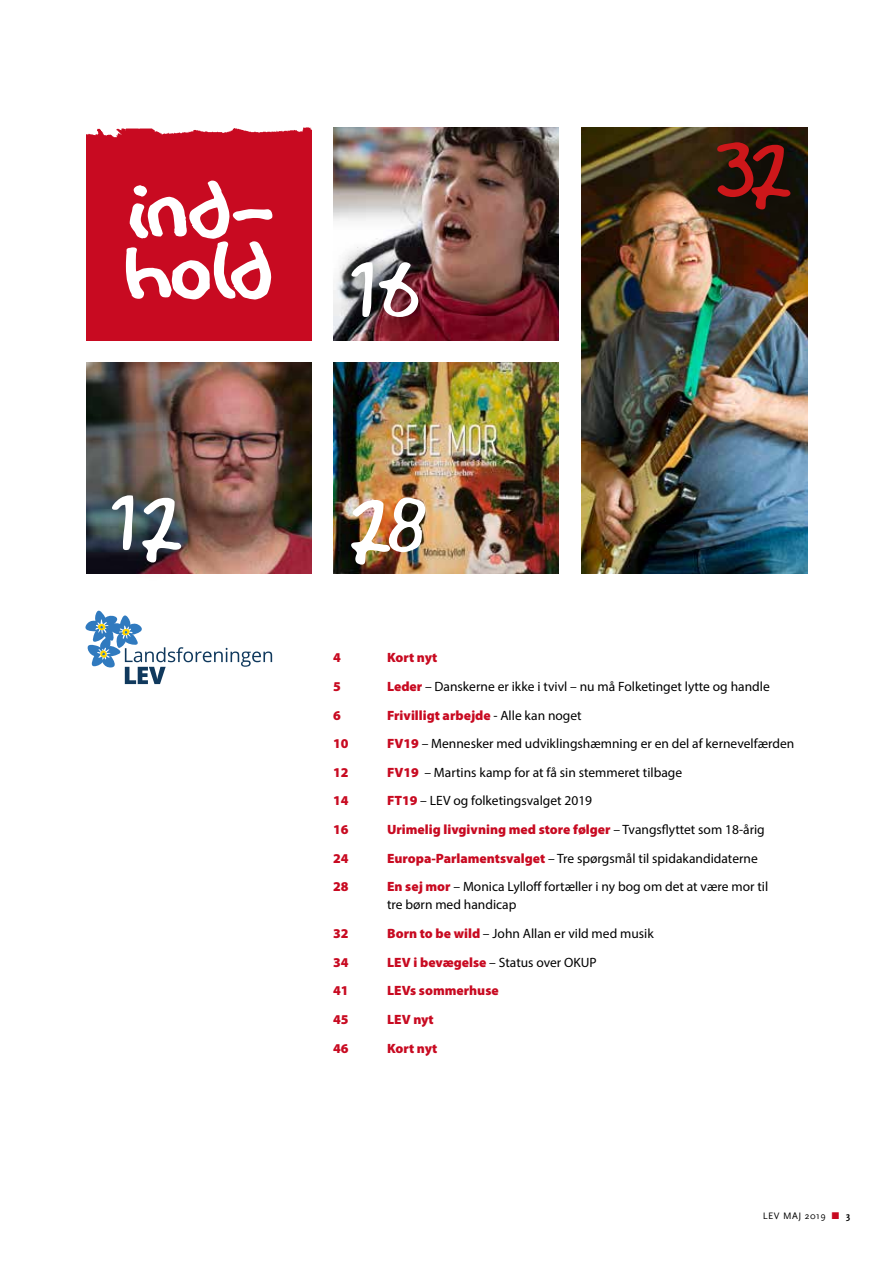
<style>
.page{position:relative;width:893px;height:1263px;background:#fff}
.page>*{position:absolute;margin:0;border:0;box-sizing:border-box;transform-origin:0 0}
.t1{font:85.5px "Bad Dog";color:#fff}
.t2{font:85.5px "Bad Dog";color:#cd171a}
.t3{font:13.5px/18px "Myriad Pro";color:#000}
.t4{font:900 13.5px "Myriad Pro";color:#c80a21}
.t5{font:9.75px "Scala Sans";letter-spacing:.05em;color:#000}
.s1{font-weight:900;color:#c80a21}
.s2{font-weight:400;color:#000}
.s3{color:#c80a21}
.s4{font-weight:700}
</style>
<div class="page">
<img style="left:333px;top:362px;width:226px;height:212px">
<img style="left:86px;top:362px;width:226px;height:212px">
<div style="left:86px;top:128px;width:226px;height:212px;background:#c80a21"></div>
<svg style="left:126px;top:181px;width:146px;height:118px"></svg>
<svg style="left:85px;top:610px;width:187px;height:74px"></svg>
<img style="left:333px;top:128px;width:226px;height:212px">
<div style="left:330px;top:239px;width:111px;height:101px;background:#000;opacity:.85"></div>
<div style="left:90px;top:472px;width:113px;height:112px;background:#000;opacity:.5"></div>
<img style="left:581px;top:128px;width:227px;height:446px">
<div style="left:695px;top:119px;width:117px;height:112px;background:#000;opacity:.5"></div>
<h1 class="t1" style="left:100px;top:482px;width:86px">12</h1>
<h1 class="t1" style="left:340px;top:249px;width:83px">16</h1>
<h1 class="t1" style="left:348px;top:484px;width:83px">28</h1>
<h1 class="t2" style="left:713px;top:129px;width:82px">32</h1>
<p class="t4" style="left:333px;top:650px;width:9px">4</p>
<p class="t4" style="left:387px;top:650px;width:52px">Kort nyt</p>
<p class="t4" style="left:333px;top:679px;width:9px">5</p>
<p class="t3" style="left:387px;top:677px;width:384px"><span class="s1">Leder</span> – Danskerne er ikke i tvivl – nu må Folketinget lytte og handle</p>
<p class="t4" style="left:333px;top:707px;width:9px">6</p>
<p class="t4" style="left:387px;top:707px;width:196px">Frivilligt arbejde <span class="s2">- Alle kan noget</span></p>
<p class="t4" style="left:333px;top:736px;width:17px">10</p>
<p class="t3" style="left:387px;top:734px;width:409px"><span class="s1">FV19</span> – Mennesker med udviklingshæmning er en del af kernevelfærden</p>
<p class="t4" style="left:333px;top:764px;width:17px">12</p>
<p class="t3" style="left:387px;top:763px;width:297px"><span class="s1">FV19</span> – Martins kamp for at få sin stemmeret tilbage</p>
<p class="t4" style="left:333px;top:793px;width:17px">14</p>
<p class="t3" style="left:387px;top:792px;width:207px"><span class="s1">FT19</span> – LEV og folketingsvalget 2019</p>
<p class="t4" style="left:333px;top:822px;width:17px">16</p>
<p class="t4" style="left:387px;top:822px;width:379px">Urimelig livgivning med store følger <span class="s2">– Tvangsflyttet som 18-årig</span></p>
<p class="t4" style="left:333px;top:850px;width:17px">24</p>
<p class="t3" style="left:387px;top:849px;width:372px"><span class="s1">Europa-Parlamentsvalget</span> – Tre spørgsmål til spidakandidaterne</p>
<p class="t4" style="left:333px;top:879px;width:17px">28</p>
<p class="t3" style="left:387px;top:877px;width:383px"><span class="s1">En sej mor</span> – Monica Lylloff fortæller i ny bog om det at være mor til tre børn med handicap</p>
<p class="t4" style="left:333px;top:926px;width:17px">32</p>
<p class="t3" style="left:387px;top:924px;width:268px"><span class="s1">Born to be wild</span> – John Allan er vild med musik</p>
<p class="t4" style="left:333px;top:954px;width:17px">34</p>
<p class="t3" style="left:387px;top:953px;width:211px"><span class="s1">LEV i bevægelse</span> – Status over OKUP</p>
<p class="t4" style="left:333px;top:983px;width:17px">41</p>
<p class="t4" style="left:387px;top:983px;width:113px">LEVs sommerhuse</p>
<p class="t4" style="left:333px;top:1012px;width:17px">45</p>
<p class="t4" style="left:387px;top:1012px;width:48px">LEV nyt</p>
<p class="t4" style="left:333px;top:1040px;width:17px">46</p>
<p class="t4" style="left:387px;top:1040px;width:52px">Kort nyt</p>
<p class="t5" style="left:763px;top:1211px;width:89px">LEV MAJ 2019 <span class="s3">■</span> <span class="s4">3</span></p>
</div>
